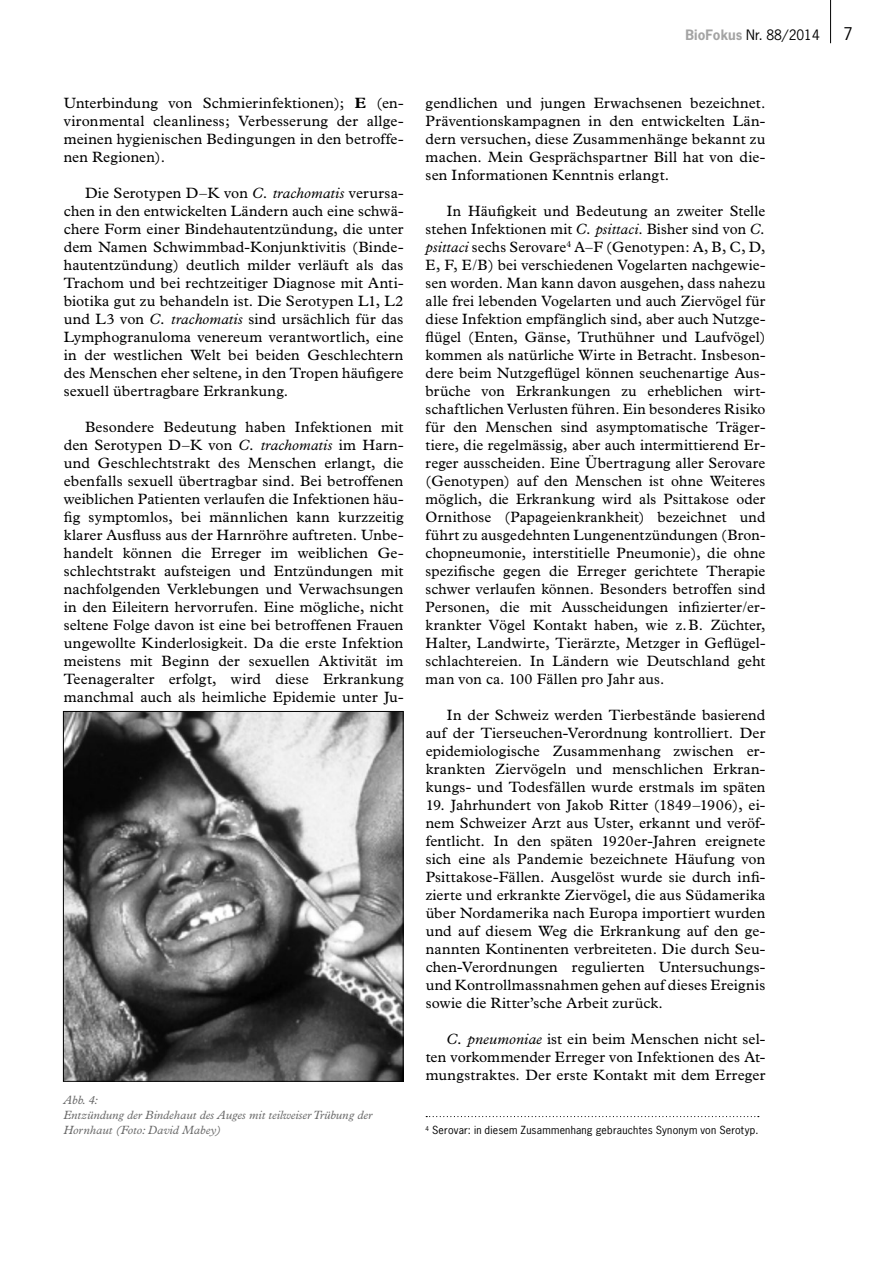
<style>
.page{position:relative;width:893px;height:1263px;background:#fff}
.page>*{position:absolute;margin:0;border:0;box-sizing:border-box;transform-origin:0 0}
.t1{font:16.5px "News Gothic";color:#000}
.t2{font:15px/18px "Plantin";letter-spacing:.01em;color:#000;text-align:justify}
.t3{font:13.5px "News Gothic";color:#000}
.t4{font:italic 12px/15px "Plantin";color:#6a6a6a}
.t5{font:10.5px "News Gothic";letter-spacing:.02em;color:#000}
.s1{font-weight:700;color:#a4a4a4}
.s2{font-weight:700}
.s3{font-style:italic}
</style>
<div class="page">
<hr style="left:830px;top:0;width:1px;height:43px;background:#000">
<img style="left:65px;top:713px;width:337px;height:367px">
<div style="left:63px;top:711px;width:341px;height:371px;border:1px solid #000"></div>
<svg style="left:426px;top:1116px;width:333px;height:1px"></svg>
<p class="t3" style="left:685px;top:26px;width:136px"><span class="s1">BioFokus</span> Nr. 88/2014</p>
<p class="t1" style="left:843px;top:23px;width:11px">7</p>
<p class="t2" style="left:64px;top:94px;width:341px">Unterbindung von Schmierinfektionen); <span class="s2">E</span> (en&shy;vironmental cleanliness; Verbesserung der allge&shy;meinen hygienischen Bedingungen in den betroffe&shy;nen Regionen).</p>
<p class="t2" style="left:64px;top:184px;width:341px;text-indent:21px">Die Serotypen D–K von <span class="s3">C. trachomatis</span> verursa&shy;chen in den entwickelten Ländern auch eine schwä&shy;chere Form einer Bindehautentzündung, die unter dem Namen Schwimmbad-Konjunktivitis (Binde&shy;hautentzündung) deutlich milder verläuft als das Trachom und bei rechtzeitiger Diagnose mit Anti&shy;biotika gut zu behandeln ist. Die Serotypen L1, L2 und L3 von <span class="s3">C. trachomatis</span> sind ursächlich für das Lymphogranuloma venereum verantwortlich, eine in der westlichen Welt bei beiden Geschlechtern des Menschen eher seltene, in den Tropen häufigere sexuell übertragbare Erkrankung.</p>
<p class="t2" style="left:64px;top:418px;width:341px;text-indent:21px">Besondere Bedeutung haben Infektionen mit den Serotypen D–K von <span class="s3">C. trachomatis</span> im Harn&shy;und Geschlechtstrakt des Menschen erlangt, die ebenfalls sexuell übertragbar sind. Bei betroffenen weiblichen Patienten verlaufen die Infektionen häu&shy;fig symptomlos, bei männlichen kann kurzzeitig klarer Ausfluss aus der Harnröhre auftreten. Unbe&shy;handelt können die Erreger im weiblichen Ge&shy;schlechtstrakt aufsteigen und Entzündungen mit nachfolgenden Verklebungen und Verwachsungen in den Eileitern hervorrufen. Eine mögliche, nicht seltene Folge davon ist eine bei betroffenen Frauen ungewollte Kinderlosigkeit. Da die erste Infektion meistens mit Beginn der sexuellen Aktivität im Teenageralter erfolgt, wird diese Erkrankung manchmal auch als heimliche Epidemie unter Ju-</p>
<p class="t4" style="left:63px;top:1092px;width:310px">Abb. 4:<br>Entzündung der Bindehaut des Auges mit teilweiser Trübung der<br>Hornhaut (Foto: David Mabey)</p>
<p class="t2" style="left:426px;top:94px;width:341px">gendlichen und jungen Erwachsenen bezeichnet.<br>Präventionskampagnen in den entwickelten Län&shy;dern versuchen, diese Zusammenhänge bekannt zu machen. Mein Gesprächspartner Bill hat von die&shy;sen Informationen Kenntnis erlangt.</p>
<p class="t2" style="left:426px;top:202px;width:341px;text-indent:21px">In Häufigkeit und Bedeutung an zweiter Stelle stehen Infektionen mit <span class="s3">C. psittaci</span>. Bisher sind von <span class="s3">C. psittaci</span> sechs Serovare<sup>4</sup> A–F (Genotypen: A, B, C, D, E, F, E/B) bei verschiedenen Vogelarten nachgewie&shy;sen worden. Man kann davon ausgehen, dass nahezu alle frei lebenden Vogelarten und auch Ziervögel für diese Infektion empfänglich sind, aber auch Nutzge&shy;flügel (Enten, Gänse, Truthühner und Laufvögel) kommen als natürliche Wirte in Betracht. Insbeson&shy;dere beim Nutzgeflügel können seuchenartige Aus&shy;brüche von Erkrankungen zu erheblichen wirt&shy;schaftlichen Verlusten führen. Ein besonderes Risiko für den Menschen sind asymptomatische Träger&shy;tiere, die regelmässig, aber auch intermittierend Er&shy;reger ausscheiden. Eine Übertragung aller Serovare (Genotypen) auf den Menschen ist ohne Weiteres möglich, die Erkrankung wird als Psittakose oder Ornithose (Papageienkrankheit) bezeichnet und führt zu ausgedehnten Lungenentzündungen (Bron&shy;chopneumonie, interstitielle Pneumonie), die ohne spezifische gegen die Erreger gerichtete Therapie schwer verlaufen können. Besonders betroffen sind Personen, die mit Ausscheidungen infizierter/er&shy;krankter Vögel Kontakt haben, wie z.B. Züchter, Halter, Landwirte, Tierärzte, Metzger in Geflügel&shy;schlachtereien. In Ländern wie Deutschland geht man von ca. 100 Fällen pro Jahr aus.</p>
<p class="t2" style="left:426px;top:706px;width:341px;text-indent:21px">In der Schweiz werden Tierbestände basierend auf der Tierseuchen-Verordnung kontrolliert. Der epidemiologische Zusammenhang zwischen er&shy;krankten Ziervögeln und menschlichen Erkran&shy;kungs- und Todesfällen wurde erstmals im späten</p>
<p class="t2" style="left:426px;top:796px;width:341px">19. Jahrhundert von Jakob Ritter (1849–1906), ei&shy;nem Schweizer Arzt aus Uster, erkannt und veröf&shy;fentlicht. In den späten 1920er-Jahren ereignete sich eine als Pandemie bezeichnete Häufung von Psittakose-Fällen. Ausgelöst wurde sie durch infi&shy;zierte und erkrankte Ziervögel, die aus Südamerika über Nordamerika nach Europa importiert wurden und auf diesem Weg die Erkrankung auf den ge&shy;nannten Kontinenten verbreiteten. Die durch Seu&shy;chen-Verordnungen regulierten Untersuchungs&shy;und Kontrollmassnahmen gehen auf dieses Ereignis sowie die Ritter’sche Arbeit zurück.</p>
<p class="t2" style="left:426px;top:1030px;width:341px;text-indent:21px"><span class="s3">C. pneumoniae</span> ist ein beim Menschen nicht sel&shy;ten vorkommender Erreger von Infektionen des At&shy;mungstraktes. Der erste Kontakt mit dem Erreger</p>
<p class="t5" style="left:426px;top:1123px;width:334px"><sup>4</sup> Serovar: in diesem Zusammenhang gebrauchtes Synonym von Serotyp.</p>
</div>
